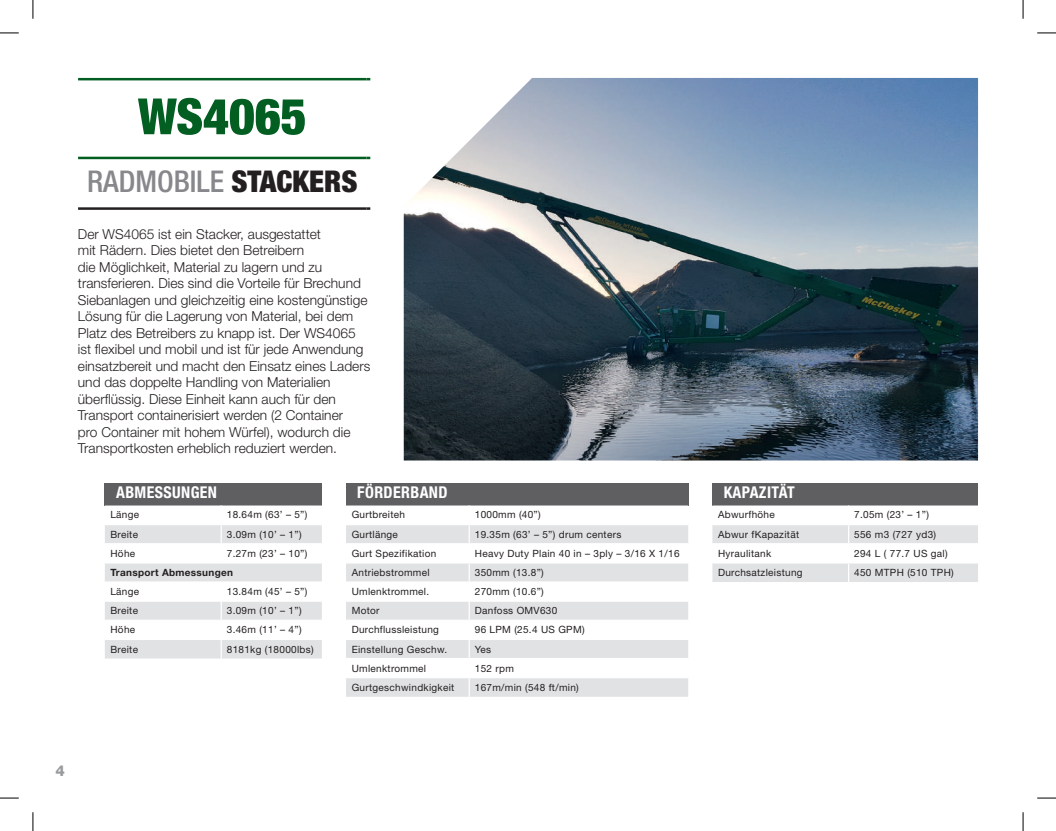
<style>
.page{position:relative;width:1056px;height:831px;background:#fff}
.page>*{position:absolute;margin:0;border:0;box-sizing:border-box;transform-origin:0 0}
.t1{font:900 condensed 50px "Helvetica Neue LT Std";letter-spacing:-.005em;color:#025e21}
.t2{font:500 condensed 30px "Helvetica Neue LT Std";color:#86888b}
.t3{font:700 condensed 16.25px "Helvetica Neue LT Std";letter-spacing:.025em;color:#fff}
.t4{font:800 15px "Helvetica Neue LT Std";color:#999b9e}
.t5{font:300 13.75px/16.5px "Helvetica Neue LT Std";color:#231f20}
.t6{font:10px "Helvetica Neue LT Std";letter-spacing:.03em;color:#231f20}
.t7{font:700 10px "Helvetica Neue LT Std";letter-spacing:.03em;color:#231f20}
.s1{font-weight:900;color:#231f20}
</style>
<div class="page">
<div style="left:105px;top:483px;width:217px;height:22px;background:#5f5f62"></div>
<svg style="left:105px;top:505px;width:217px;height:153px"></svg>
<div style="left:712px;top:483px;width:266px;height:22px;background:#5f5f62"></div>
<svg style="left:712px;top:505px;width:266px;height:77px"></svg>
<div style="left:346px;top:483px;width:342px;height:22px;background:#5f5f62"></div>
<svg style="left:346px;top:505px;width:342px;height:1px"></svg>
<svg style="left:346px;top:525px;width:342px;height:172px;fill:#e1e2e4"></svg>
<hr style="left:346px;top:543px;width:123px;height:1px;background:#fff">
<hr style="left:469px;top:543px;width:219px;height:1px;background:#fff">
<hr style="left:346px;top:562px;width:123px;height:1px;background:#fff">
<hr style="left:469px;top:562px;width:219px;height:1px;background:#fff">
<hr style="left:346px;top:581px;width:123px;height:2px;background:#fff">
<hr style="left:469px;top:581px;width:219px;height:2px;background:#fff">
<hr style="left:346px;top:600px;width:123px;height:2px;background:#fff">
<hr style="left:469px;top:600px;width:219px;height:2px;background:#fff">
<hr style="left:346px;top:620px;width:123px;height:1px;background:#fff">
<hr style="left:469px;top:620px;width:219px;height:1px;background:#fff">
<hr style="left:346px;top:639px;width:123px;height:1px;background:#fff">
<hr style="left:469px;top:639px;width:219px;height:1px;background:#fff">
<hr style="left:346px;top:658px;width:123px;height:1px;background:#fff">
<hr style="left:469px;top:658px;width:219px;height:1px;background:#fff">
<hr style="left:346px;top:677px;width:123px;height:1px;background:#fff">
<hr style="left:469px;top:677px;width:219px;height:1px;background:#fff">
<svg style="left:469px;top:505px;width:1px;height:192px"></svg>
<img style="left:404px;top:78px;width:574px;height:382px">
<hr style="left:78px;top:78px;width:289px;height:2px;background:#025e21">
<hr style="left:78px;top:157px;width:289px;height:2px;background:#025e21">
<hr style="left:78px;top:207px;width:289px;height:3px;background:#231f20">
<svg style="left:0;top:32px;width:19px;height:2px"></svg>
<svg style="left:1037px;top:32px;width:19px;height:2px"></svg>
<svg style="left:0;top:797px;width:19px;height:2px"></svg>
<svg style="left:1037px;top:797px;width:19px;height:2px"></svg>
<svg style="left:32px;top:0;width:2px;height:19px"></svg>
<svg style="left:32px;top:812px;width:2px;height:19px"></svg>
<svg style="left:1022px;top:0;width:2px;height:19px"></svg>
<svg style="left:1022px;top:812px;width:2px;height:19px"></svg>
<h1 class="t1" style="left:138px;top:86px;width:170px">WS4065</h1>
<h2 class="t2" style="left:87px;top:163px;width:272px">RADMOBILE <span class="s1">STACKERS</span></h2>
<p class="t5" style="left:78px;top:225px;width:294px">Der WS4065 ist ein Stacker, ausgestattet<br>mit Rädern. Dies bietet den Betreibern<br>die Möglichkeit, Material zu lagern und zu transferieren. Dies sind die Vorteile für Brechund Siebanlagen und gleichzeitig eine kostengünstige Lösung für die Lagerung von Material, bei dem Platz des Betreibers zu knapp ist. Der WS4065 ist flexibel und mobil und ist für jede Anwendung einsatzbereit und macht den Einsatz eines Laders und das doppelte Handling von Materialien überflüssig. Diese Einheit kann auch für den Transport containerisiert werden (2 Container<br>pro Container mit hohem Würfel), wodurch die Transportkosten erheblich reduziert werden.</p>
<p class="t3" style="left:116px;top:482px;width:103px">ABMESSUNGEN</p>
<p class="t6" style="left:110px;top:509px;width:30px">Länge</p>
<p class="t6" style="left:227px;top:509px;width:82px">18.64m (63’ – 5”)</p>
<p class="t6" style="left:110px;top:528px;width:29px">Breite</p>
<p class="t6" style="left:227px;top:528px;width:76px">3.09m (10’ – 1”)</p>
<p class="t6" style="left:110px;top:547px;width:26px">Höhe</p>
<p class="t6" style="left:227px;top:547px;width:82px">7.27m (23’ – 10”)</p>
<p class="t7" style="left:110px;top:566px;width:124px">Transport Abmessungen</p>
<p class="t6" style="left:110px;top:586px;width:30px">Länge</p>
<p class="t6" style="left:227px;top:586px;width:82px">13.84m (45’ – 5”)</p>
<p class="t6" style="left:110px;top:605px;width:29px">Breite</p>
<p class="t6" style="left:227px;top:605px;width:76px">3.09m (10’ – 1”)</p>
<p class="t6" style="left:110px;top:624px;width:26px">Höhe</p>
<p class="t6" style="left:227px;top:624px;width:76px">3.46m (11’ – 4”)</p>
<p class="t6" style="left:110px;top:643px;width:29px">Breite</p>
<p class="t6" style="left:227px;top:643px;width:88px">8181kg (18000lbs)</p>
<p class="t3" style="left:357px;top:482px;width:92px">FÖRDERBAND</p>
<p class="t6" style="left:352px;top:509px;width:55px">Gurtbreiteh</p>
<p class="t6" style="left:475px;top:509px;width:67px">1000mm (40”)</p>
<p class="t6" style="left:352px;top:528px;width:48px">Gurtlänge</p>
<p class="t6" style="left:475px;top:528px;width:148px">19.35m (63’ – 5”) drum centers</p>
<p class="t6" style="left:352px;top:547px;width:86px">Gurt Spezifikation</p>
<p class="t6" style="left:475px;top:547px;width:206px">Heavy Duty Plain 40 in – 3ply – 3/16 X 1/16</p>
<p class="t6" style="left:352px;top:566px;width:79px">Antriebstrommel</p>
<p class="t6" style="left:475px;top:566px;width:71px">350mm (13.8”)</p>
<p class="t6" style="left:352px;top:586px;width:79px">Umlenktrommel.</p>
<p class="t6" style="left:475px;top:586px;width:71px">270mm (10.6”)</p>
<p class="t6" style="left:352px;top:605px;width:29px">Motor</p>
<p class="t6" style="left:475px;top:605px;width:84px">Danfoss OMV630</p>
<p class="t6" style="left:352px;top:624px;width:89px">Durchflussleistung</p>
<p class="t6" style="left:475px;top:624px;width:111px">96 LPM (25.4 US GPM)</p>
<p class="t6" style="left:352px;top:643px;width:97px">Einstellung Geschw.</p>
<p class="t6" style="left:475px;top:643px;width:18px">Yes</p>
<p class="t6" style="left:352px;top:662px;width:76px">Umlenktrommel</p>
<p class="t6" style="left:475px;top:662px;width:41px">152 rpm</p>
<p class="t6" style="left:352px;top:681px;width:104px">Gurtgeschwindkigkeit</p>
<p class="t6" style="left:475px;top:681px;width:106px">167m/min (548 ft/min)</p>
<p class="t4" style="left:55px;top:761px;width:11px">4</p>
<p class="t3" style="left:724px;top:482px;width:73px">KAPAZITÄT</p>
<p class="t6" style="left:718px;top:509px;width:58px">Abwurfhöhe</p>
<p class="t6" style="left:854px;top:509px;width:76px">7.05m (23’ – 1”)</p>
<p class="t6" style="left:718px;top:528px;width:83px">Abwur fKapazität</p>
<p class="t6" style="left:854px;top:528px;width:83px">556 m3 (727 yd3)</p>
<p class="t6" style="left:718px;top:547px;width:55px">Hyraulitank</p>
<p class="t6" style="left:854px;top:547px;width:95px">294 L ( 77.7 US gal)</p>
<p class="t6" style="left:718px;top:567px;width:86px">Durchsatzleistung</p>
<p class="t6" style="left:854px;top:567px;width:101px">450 MTPH (510 TPH)</p>
</div>
